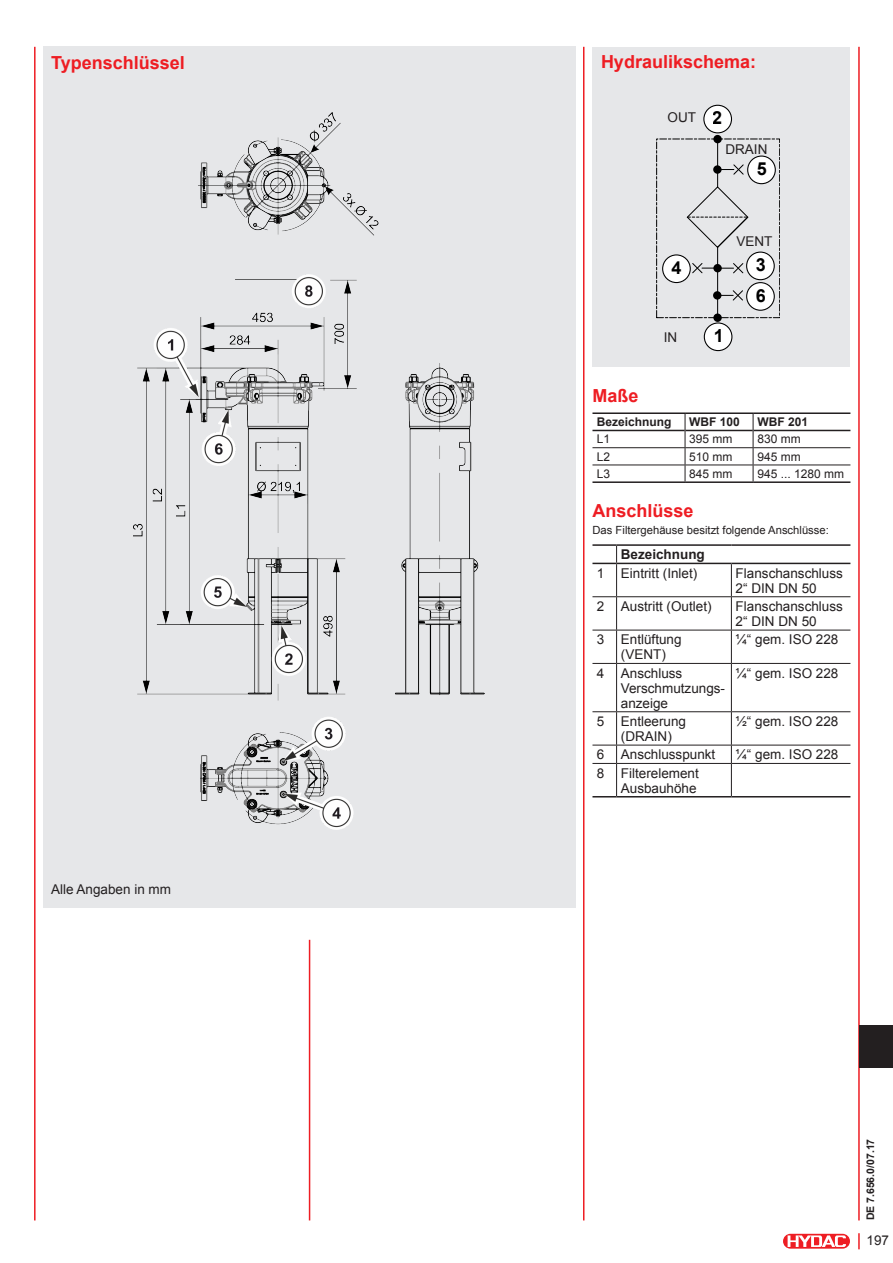
<style>
.page{position:relative;width:893px;height:1263px;background:#fff}
.page>*{position:absolute;margin:0;border:0;box-sizing:border-box;transform-origin:0 0}
._12er{font:700 18px "Arial";color:#ee1d23}
.t1{font:700 18px "Arial";color:#000}
._9er{font:13.5px/15px "Arial";color:#231f20}
._12er-2{font:13.5px "Arial";color:#231f20}
._9er-2{font:700 13.5px "Arial";color:#231f20}
._9er-3{font:12px "Arial";color:#231f20}
._9er-4{font:700 12px "Arial";color:#231f20}
._7_5er{font:11.25px "Arial";color:#231f20}
.t2{font:700 10.5px "Arial";color:#231f20}
</style>
<div class="page">
<hr style="left:34px;top:47px;width:2px;height:1173px;background:#ee1d23">
<hr style="left:858px;top:47px;width:2px;height:1173px;background:#ee1d23">
<div style="left:782px;top:1233px;width:68px;height:16px;border:1px solid #fff;border-radius:7px"></div>
<svg style="left:783px;top:1234px;width:67px;height:14px"></svg>
<svg style="left:788px;top:1235px;width:58px;height:12px"></svg>
<svg style="left:858px;top:1233px;width:2px;height:16px"></svg>
<div style="left:859px;top:1025px;width:34px;height:42px;background:#231f20"></div>
<hr style="left:583px;top:47px;width:1px;height:1173px;background:#ee1d23">
<hr style="left:309px;top:940px;width:1px;height:280px;background:#ee1d23">
<div style="left:43px;top:47px;width:532px;height:861px;background:#e6e7e9"></div>
<div style="left:592px;top:47px;width:258px;height:320px;background:#e6e7e9"></div>
<img style="left:134px;top:113px;width:351px;height:716px">
<div style="left:656px;top:139px;width:124px;height:179px;border:1px dashed #000"></div>
<hr style="left:717px;top:268px;width:1px;height:50px;background:#000">
<div style="left:713px;top:313px;width:9px;height:9px;background:#000;border-radius:50%"></div>
<div style="left:713px;top:135px;width:9px;height:8px;background:#000;border-radius:50%"></div>
<div style="left:704px;top:105px;width:27px;height:28px;background:#fff;border-radius:50%"></div>
<div style="left:703px;top:105px;width:29px;height:28px;border:1px solid #000;border-radius:50%"></div>
<div style="left:748px;top:156px;width:27px;height:28px;background:#fff;border-radius:50%"></div>
<div style="left:747px;top:156px;width:29px;height:28px;border:1px solid #000;border-radius:50%"></div>
<div style="left:747px;top:252px;width:27px;height:28px;background:#fff;border-radius:50%"></div>
<div style="left:746px;top:252px;width:29px;height:28px;border:1px solid #000;border-radius:50%"></div>
<div style="left:704px;top:323px;width:28px;height:28px;background:#fff;border-radius:50%"></div>
<div style="left:704px;top:322px;width:28px;height:29px;border:1px solid #000;border-radius:50%"></div>
<div style="left:663px;top:255px;width:27px;height:28px;background:#fff;border-radius:50%"></div>
<div style="left:662px;top:254px;width:29px;height:29px;border:1px solid #000;border-radius:50%"></div>
<div style="left:713px;top:291px;width:8px;height:9px;background:#000;border-radius:50%"></div>
<svg style="left:718px;top:290px;width:25px;height:11px"></svg>
<div style="left:747px;top:283px;width:27px;height:27px;background:#fff;border-radius:50%"></div>
<div style="left:746px;top:282px;width:29px;height:29px;border:1px solid #000;border-radius:50%"></div>
<svg style="left:687px;top:139px;width:61px;height:134px"></svg>
<hr style="left:592px;top:412px;width:93px;height:2px;background:#231f20">
<hr style="left:685px;top:412px;width:68px;height:2px;background:#231f20">
<hr style="left:753px;top:412px;width:97px;height:2px;background:#231f20">
<hr style="left:592px;top:430px;width:93px;height:1px;background:#231f20">
<hr style="left:685px;top:430px;width:68px;height:1px;background:#231f20">
<hr style="left:753px;top:430px;width:97px;height:1px;background:#231f20">
<hr style="left:592px;top:447px;width:93px;height:1px;background:#231f20">
<hr style="left:685px;top:447px;width:68px;height:1px;background:#231f20">
<hr style="left:753px;top:447px;width:97px;height:1px;background:#231f20">
<hr style="left:592px;top:465px;width:93px;height:1px;background:#231f20">
<hr style="left:685px;top:465px;width:68px;height:1px;background:#231f20">
<hr style="left:753px;top:465px;width:97px;height:1px;background:#231f20">
<svg style="left:685px;top:414px;width:1px;height:67px"></svg>
<svg style="left:753px;top:414px;width:1px;height:67px"></svg>
<hr style="left:592px;top:481px;width:93px;height:2px;background:#231f20">
<hr style="left:685px;top:481px;width:68px;height:2px;background:#231f20">
<hr style="left:753px;top:481px;width:97px;height:2px;background:#231f20">
<hr style="left:592px;top:544px;width:25px;height:2px;background:#231f20">
<hr style="left:617px;top:544px;width:114px;height:2px;background:#231f20">
<hr style="left:731px;top:544px;width:119px;height:2px;background:#231f20">
<hr style="left:616px;top:564px;width:1px;height:32px;background:#231f20">
<hr style="left:731px;top:564px;width:1px;height:32px;background:#231f20">
<hr style="left:616px;top:597px;width:1px;height:33px;background:#231f20">
<hr style="left:731px;top:597px;width:1px;height:33px;background:#231f20">
<hr style="left:616px;top:630px;width:1px;height:33px;background:#231f20">
<hr style="left:731px;top:630px;width:1px;height:33px;background:#231f20">
<hr style="left:616px;top:664px;width:1px;height:47px;background:#231f20">
<hr style="left:731px;top:664px;width:1px;height:47px;background:#231f20">
<hr style="left:616px;top:712px;width:1px;height:33px;background:#231f20">
<hr style="left:731px;top:712px;width:1px;height:33px;background:#231f20">
<svg style="left:731px;top:746px;width:1px;height:17px"></svg>
<hr style="left:616px;top:764px;width:1px;height:32px;background:#231f20">
<hr style="left:731px;top:764px;width:1px;height:32px;background:#231f20">
<svg style="left:592px;top:796px;width:25px;height:1px"></svg>
<hr style="left:617px;top:796px;width:114px;height:1px;background:#231f20">
<hr style="left:731px;top:796px;width:119px;height:1px;background:#231f20">
<svg style="left:592px;top:596px;width:25px;height:1px"></svg>
<hr style="left:617px;top:596px;width:114px;height:1px;background:#231f20">
<hr style="left:731px;top:596px;width:119px;height:1px;background:#231f20">
<svg style="left:592px;top:630px;width:25px;height:1px"></svg>
<hr style="left:617px;top:630px;width:114px;height:1px;background:#231f20">
<hr style="left:731px;top:630px;width:119px;height:1px;background:#231f20">
<svg style="left:592px;top:663px;width:25px;height:1px"></svg>
<hr style="left:617px;top:663px;width:114px;height:1px;background:#231f20">
<hr style="left:731px;top:663px;width:119px;height:1px;background:#231f20">
<svg style="left:592px;top:711px;width:25px;height:1px"></svg>
<hr style="left:617px;top:711px;width:114px;height:1px;background:#231f20">
<hr style="left:731px;top:711px;width:119px;height:1px;background:#231f20">
<hr style="left:617px;top:745px;width:114px;height:1px;background:#231f20">
<hr style="left:731px;top:745px;width:119px;height:1px;background:#231f20">
<svg style="left:592px;top:745px;width:25px;height:19px"></svg>
<hr style="left:617px;top:763px;width:114px;height:1px;background:#231f20">
<hr style="left:731px;top:763px;width:119px;height:1px;background:#231f20">
<svg style="left:592px;top:546px;width:25px;height:18px"></svg>
<hr style="left:617px;top:563px;width:114px;height:1px;background:#231f20">
<hr style="left:731px;top:563px;width:119px;height:1px;background:#231f20">
<p class="_12er" style="left:51px;top:51px;width:135px">Typenschlüssel</p>
<p class="_12er" style="left:601px;top:50px;width:157px">Hydraulikschema:</p>
<p class="_12er-2" style="left:668px;top:108px;width:30px">OUT</p>
<h1 class="t1" style="left:713px;top:106px;width:12px">2</h1>
<p class="_12er-2" style="left:725px;top:140px;width:43px">DRAIN</p>
<h1 class="t1" style="left:756px;top:157px;width:12px">5</h1>
<h1 class="t1" style="left:671px;top:256px;width:12px">4</h1>
<p class="_12er-2" style="left:664px;top:328px;width:15px">IN</p>
<h1 class="t1" style="left:713px;top:324px;width:12px">1</h1>
<p class="_12er-2" style="left:736px;top:233px;width:38px">VENT</p>
<h1 class="t1" style="left:755px;top:253px;width:12px">3</h1>
<h1 class="t1" style="left:755px;top:283px;width:12px">6</h1>
<p class="_12er-2" style="left:51px;top:881px;width:122px">Alle Angaben in mm</p>
<p class="_12er" style="left:592px;top:384px;width:48px">Maße</p>
<p class="_9er-4" style="left:597px;top:414px;width:76px">Bezeichnung</p>
<p class="_9er-4" style="left:689px;top:414px;width:52px">WBF 100</p>
<p class="_9er-4" style="left:757px;top:414px;width:52px">WBF 201</p>
<p class="_9er-3" style="left:597px;top:431px;width:15px">L1</p>
<p class="_9er-3" style="left:689px;top:431px;width:45px">395 mm</p>
<p class="_9er-3" style="left:757px;top:431px;width:45px">830 mm</p>
<p class="_9er-3" style="left:597px;top:449px;width:15px">L2</p>
<p class="_9er-3" style="left:689px;top:449px;width:45px">510 mm</p>
<p class="_9er-3" style="left:757px;top:449px;width:45px">945 mm</p>
<p class="_9er-3" style="left:597px;top:466px;width:15px">L3</p>
<p class="_9er-3" style="left:689px;top:466px;width:45px">845 mm</p>
<p class="_9er-3" style="left:757px;top:466px;width:88px">945 ... 1280 mm</p>
<p class="_12er" style="left:592px;top:499px;width:103px">Anschlüsse</p>
<p class="_7_5er" style="left:592px;top:523px;width:238px">Das Filtergehäuse besitzt folgende Anschlüsse:</p>
<p class="_9er-2" style="left:621px;top:545px;width:86px">Bezeichnung</p>
<p class="_9er" style="left:597px;top:565px;width:9px">1</p>
<p class="_9er" style="left:621px;top:565px;width:78px">Eintritt (Inlet)</p>
<p class="_9er" style="left:736px;top:565px;width:109px">Flanschanschluss<br>2“ DIN DN 50</p>
<p class="_9er" style="left:597px;top:599px;width:9px">2</p>
<p class="_9er" style="left:621px;top:599px;width:92px">Austritt (Outlet)</p>
<p class="_9er" style="left:736px;top:599px;width:109px">Flanschanschluss<br>2“ DIN DN 50</p>
<p class="_9er" style="left:597px;top:632px;width:9px">3</p>
<p class="_9er" style="left:621px;top:632px;width:62px">Entlüftung (VENT)</p>
<p class="_9er" style="left:736px;top:632px;width:104px">¼“ gem. ISO 228</p>
<p class="_9er" style="left:597px;top:665px;width:9px">4</p>
<p class="_9er" style="left:621px;top:665px;width:106px">Anschluss<br>Verschmutzungs&shy;anzeige</p>
<p class="_9er" style="left:736px;top:665px;width:104px">¼“ gem. ISO 228</p>
<p class="_9er" style="left:597px;top:714px;width:9px">5</p>
<p class="_9er" style="left:621px;top:714px;width:67px">Entleerung (DRAIN)</p>
<p class="_9er" style="left:736px;top:714px;width:104px">½“ gem. ISO 228</p>
<p class="_9er" style="left:597px;top:747px;width:9px">6</p>
<p class="_9er" style="left:621px;top:747px;width:96px">Anschlusspunkt</p>
<p class="_9er" style="left:736px;top:747px;width:104px">¼“ gem. ISO 228</p>
<p class="_9er" style="left:597px;top:765px;width:9px">8</p>
<p class="_9er" style="left:621px;top:765px;width:80px">Filterelement<br>Ausbauhöhe</p>
<p class="t2" style="left:863px;top:1220px;width:83px;rotate:-90deg">DE 7.656.0/07.17</p>
<p class="_9er" style="left:867px;top:1233px;width:24px">197</p>
</div>
